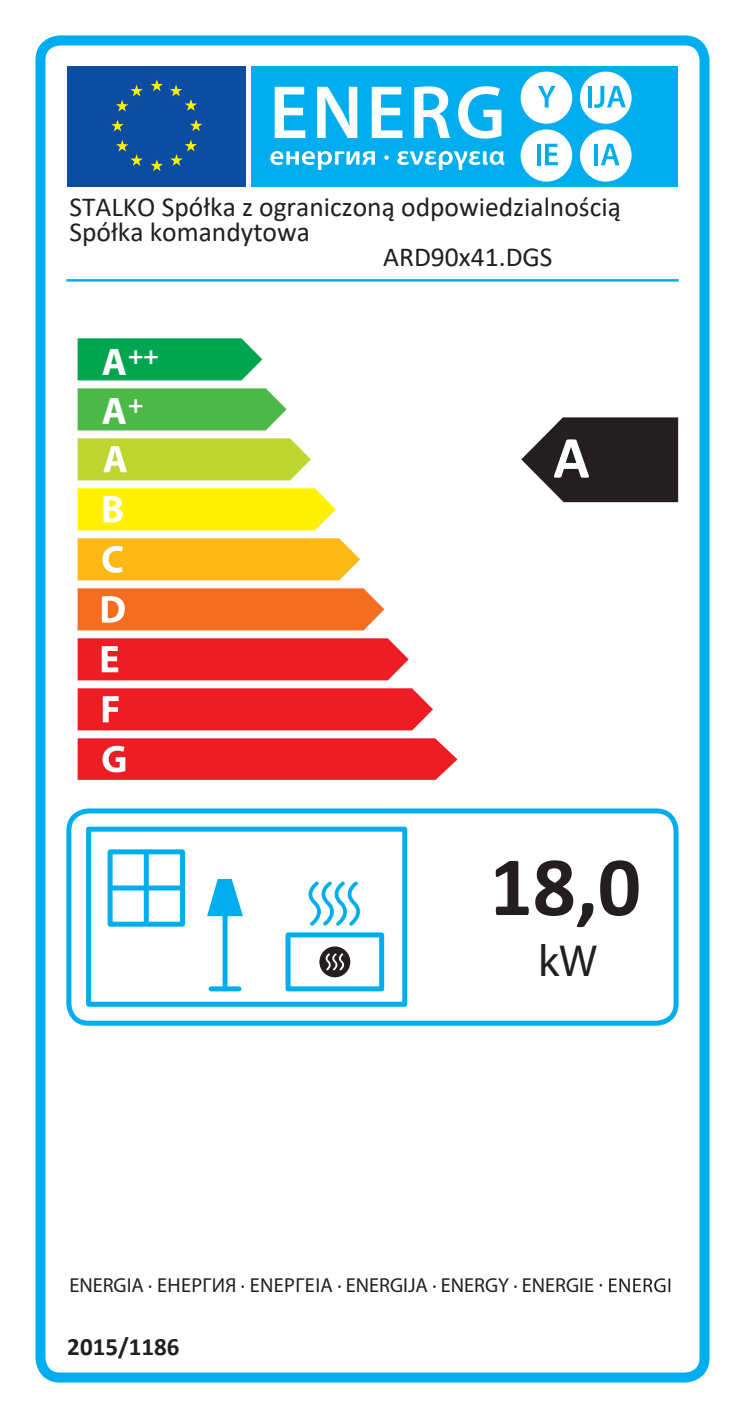
<style>
.page{position:relative;width:745px;height:1418px;background:#fff}
.page>*{position:absolute;margin:0;border:0;box-sizing:border-box;transform-origin:0 0}
.t1{font:700 85px "Calibri";color:#231f20}
.t2{font:700 60px "Calibri";color:#fff}
.t3{font:700 45px/55.5px "Calibri";color:#fff}
.t4{font:45px "Myriad Pro";color:#231f20}
.t5{font:700 38.5px "Myriad Pro";color:#fff}
.t6{font:27.5px/25px "Calibri";color:#231f20}
.t7{font:700 25.75px "Myriad Pro";color:#fff}
.t8{font:700 25px "Calibri";color:#231f20}
.t9{font:20.25px "Myriad Pro";color:#231f20}
.s1{font-size:38.5px}
</style>
<div class="page">
<div style="left:35px;top:35px;width:674px;height:1347px;border:10px solid #00aeef;border-radius:20px"></div>
<div style="left:67px;top:66px;width:178px;height:120px;background:#0d4da1"></div>
<div style="left:251px;top:66px;width:426px;height:120px;background:#00aeef"></div>
<svg style="left:170px;top:85px;width:27px;height:26px"></svg>
<svg style="left:151px;top:79px;width:12px;height:12px"></svg>
<svg style="left:116px;top:85px;width:27px;height:27px"></svg>
<svg style="left:111px;top:120px;width:13px;height:11px"></svg>
<svg style="left:116px;top:140px;width:27px;height:26px"></svg>
<svg style="left:151px;top:159px;width:12px;height:12px"></svg>
<svg style="left:170px;top:140px;width:27px;height:26px"></svg>
<svg style="left:190px;top:119px;width:12px;height:12px"></svg>
<svg style="left:274px;top:87px;width:31px;height:51px"></svg>
<svg style="left:317px;top:87px;width:40px;height:51px"></svg>
<svg style="left:371px;top:87px;width:31px;height:51px"></svg>
<svg style="left:414px;top:86px;width:36px;height:52px"></svg>
<svg style="left:458px;top:86px;width:43px;height:53px"></svg>
<svg style="left:270px;top:151px;width:105px;height:19px"></svg>
<svg style="left:384px;top:155px;width:4px;height:5px"></svg>
<svg style="left:397px;top:151px;width:107px;height:19px"></svg>
<div style="left:520px;top:72px;width:52px;height:52px;background:#fff;border-radius:50%"></div>
<svg style="left:538px;top:86px;width:17px;height:21px"></svg>
<div style="left:579px;top:72px;width:52px;height:52px;background:#fff;border-radius:50%"></div>
<div style="left:520px;top:129px;width:52px;height:53px;background:#fff;border-radius:50%"></div>
<svg style="left:537px;top:144px;width:3px;height:21px"></svg>
<svg style="left:545px;top:144px;width:12px;height:21px"></svg>
<div style="left:579px;top:129px;width:52px;height:53px;background:#fff;border-radius:50%"></div>
<svg style="left:588px;top:86px;width:3px;height:21px"></svg>
<svg style="left:594px;top:86px;width:31px;height:22px"></svg>
<svg style="left:594px;top:144px;width:3px;height:21px"></svg>
<svg style="left:601px;top:144px;width:18px;height:21px"></svg>
<hr style="left:66px;top:279px;width:612px;height:2px;background:#00aeef">
<div style="left:66px;top:808px;width:612px;height:217px;border:5px solid #00aeef;border-radius:20px"></div>
<svg style="left:599px;top:1278px;width:70px;height:14px"></svg>
<div style="left:78px;top:388px;width:208px;height:42px;background:#4cb848"></div>
<svg style="left:78px;top:338px;width:184px;height:42px;background:#0faa59"></svg>
<svg style="left:78px;top:438px;width:233px;height:42px;background:#c3d941"></svg>
<svg style="left:78px;top:488px;width:257px;height:42px;background:#fff214"></svg>
<svg style="left:78px;top:538px;width:282px;height:42px;background:#fcbc22"></svg>
<svg style="left:78px;top:588px;width:306px;height:42px;background:#f3772f"></svg>
<svg style="left:78px;top:638px;width:330px;height:42px;background:#ee292f"></svg>
<svg style="left:78px;top:688px;width:354px;height:42px;background:#ee272d"></svg>
<svg style="left:78px;top:738px;width:379px;height:41px;background:#ee292f"></svg>
<div style="left:107px;top:849px;width:78px;height:77px;border:5px solid #00aeef"></div>
<div style="left:144px;top:852px;width:5px;height:70px;background:#00aeef"></div>
<div style="left:113px;top:885px;width:67px;height:5px;background:#00aeef"></div>
<div style="left:211px;top:986px;width:28px;height:5px;background:#00aeef"></div>
<div style="left:222px;top:916px;width:5px;height:70px;background:#00aeef"></div>
<svg style="left:207px;top:879px;width:36px;height:37px"></svg>
<div style="left:285px;top:932px;width:99px;height:59px;border:5px solid #00aeef"></div>
<div style="left:86px;top:826px;width:321px;height:180px;border:5px solid #00aeef"></div>
<svg style="left:308px;top:881px;width:52px;height:45px"></svg>
<div style="left:319px;top:946px;width:31px;height:31px;background:#231f20;border-radius:50%"></div>
<svg style="left:325px;top:952px;width:23px;height:19px"></svg>
<svg style="left:521px;top:417px;width:156px;height:85px;background:#433f40"></svg>
<p class="t6" style="left:69px;top:193px;width:552px">STALKO Spółka z ograniczoną odpowiedzialnością<br>Spółka komandytowa</p>
<h3 class="t3" style="left:100px;top:333px;width:42px">A<sup>+<br></sup>A</h3>
<p class="t7" style="left:102px;top:338px;width:58px"><span class="s1">A</span>++</p>
<h3 class="t5" style="left:102px;top:386px;width:43px">A<sup>+</sup></h3>
<p class="t6" style="left:383px;top:243px;width:171px">ARD90x41.DGS</p>
<h2 class="t2" style="left:553px;top:415px;width:38px">A</h2>
<h1 class="t1" style="left:489px;top:826px;width:153px">18,0</h1>
<h3 class="t4" style="left:538px;top:933px;width:61px">kW</h3>
<p class="t9" style="left:69px;top:1272px;width:526px">ENERGIA · ЕНЕРГИЯ · ΕΝΕΡΓΕΙΑ · ENERGIJA · ENERGY · ENERGIE</p>
<p class="t8" style="left:67px;top:1328px;width:114px">2015/1186</p>
</div>
